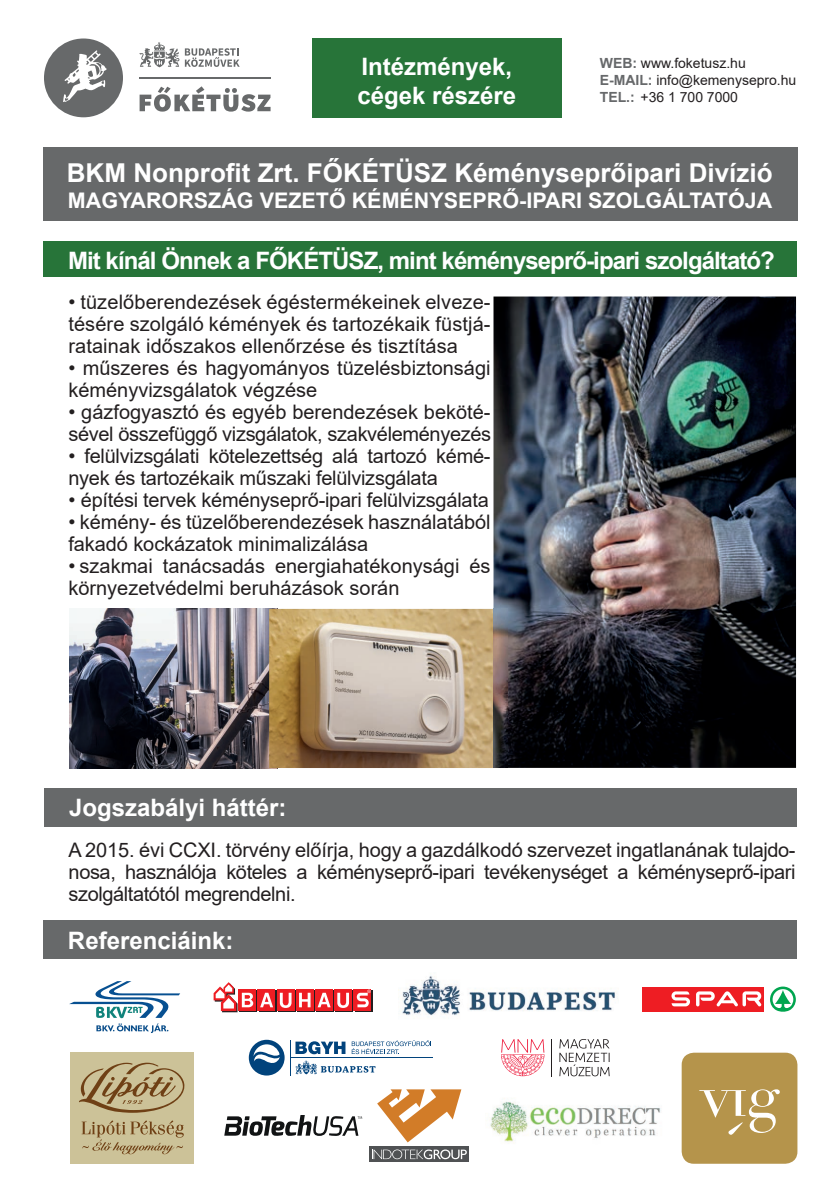
<style>
.page{position:relative;width:840px;height:1191px;background:#fff}
.page>*{position:absolute;margin:0;border:0;box-sizing:border-box;transform-origin:0 0}
.t1{font:700 26px "Arial";color:#fff}
.t2{font:700 24px/28.8px "Arial";color:#fff}
.t3{font:700 24px "Arial";letter-spacing:-.04em;color:#fff}
.t4{font:700 21.6px "Arial";color:#fff}
.t5{font:20px/22px "Arial";letter-spacing:-.005em;color:#231f20}
.t6{font:14px/16.8px "Arial";color:#231f20}
.s1{font-weight:700;color:#67696b}
</style>
<div class="page">
<svg style="left:44px;top:38px;width:79px;height:79px"></svg>
<hr style="left:139px;top:77px;width:131px;height:1px;background:#67696a">
<svg style="left:139px;top:86px;width:131px;height:26px"></svg>
<svg style="left:139px;top:42px;width:40px;height:25px"></svg>
<svg style="left:185px;top:48px;width:54px;height:19px"></svg>
<div style="left:43px;top:147px;width:754px;height:73px;background:#67696a"></div>
<div style="left:44px;top:788px;width:752px;height:39px;background:#67696a"></div>
<div style="left:43px;top:920px;width:753px;height:39px;background:#67696a"></div>
<div style="left:681px;top:1052px;width:116px;height:111px;background:#b5944b;border-radius:12px"></div>
<svg style="left:699px;top:1089px;width:80px;height:45px"></svg>
<svg style="left:224px;top:1115px;width:138px;height:21px"></svg>
<img style="left:490px;top:1101px;width:171px;height:41px">
<div style="left:70px;top:1052px;width:123px;height:112px;background:#ccc298"></div>
<svg style="left:82px;top:1120px;width:102px;height:34px"></svg>
<svg style="left:79px;top:1062px;width:106px;height:50px"></svg>
<div style="left:369px;top:1146px;width:100px;height:16px;background:#505254"></div>
<svg style="left:377px;top:1089px;width:84px;height:53px"></svg>
<svg style="left:372px;top:1149px;width:94px;height:10px"></svg>
<div style="left:43px;top:241px;width:753px;height:36px;background:#277439"></div>
<img style="left:398px;top:976px;width:218px;height:40px">
<div style="left:355px;top:990px;width:17px;height:22px;background:#231f20"></div>
<svg style="left:213px;top:982px;width:158px;height:30px"></svg>
<div style="left:642px;top:987px;width:121px;height:24px;background:#ee1d23"></div>
<svg style="left:671px;top:991px;width:18px;height:15px"></svg>
<svg style="left:696px;top:991px;width:65px;height:15px"></svg>
<svg style="left:770px;top:986px;width:25px;height:26px"></svg>
<img style="left:69px;top:609px;width:200px;height:159px">
<svg style="left:69px;top:981px;width:111px;height:52px"></svg>
<svg style="left:501px;top:1039px;width:43px;height:37px"></svg>
<hr style="left:551px;top:1039px;width:1px;height:37px;background:#231f20">
<svg style="left:559px;top:1039px;width:50px;height:37px"></svg>
<svg style="left:351px;top:1040px;width:80px;height:14px"></svg>
<svg style="left:295px;top:1041px;width:50px;height:13px"></svg>
<svg style="left:249px;top:1039px;width:35px;height:36px"></svg>
<svg style="left:295px;top:1060px;width:80px;height:14px"></svg>
<hr style="left:290px;top:1057px;width:142px;height:1px;background:#01437c">
<hr style="left:290px;top:1039px;width:1px;height:36px;background:#01437c">
<div style="left:312px;top:39px;width:249px;height:79px;background:#277439"></div>
<img style="left:269px;top:609px;width:224px;height:159px">
<img style="left:493px;top:296px;width:302px;height:472px">
<img style="left:493px;top:609px;width:14px;height:159px">
<p class="t2" style="left:357px;top:52px;width:160px">Intézmények, cégek részére</p>
<p class="t6" style="left:599px;top:55px;width:198px"><span class="s1">WEB:</span> www.foketusz.hu<br><span class="s1">E-MAIL:</span> info@kemenysepro.hu<br><span class="s1">TEL.:</span> +36 1 700 7000</p>
<h1 class="t1" style="left:67px;top:154px;width:706px">BKM Nonprofit Zrt. FŐKÉTÜSZ Kéményseprőipari Divízió</h1>
<p class="t4" style="left:68px;top:185px;width:705px">MAGYARORSZÁG VEZETŐ KÉMÉNYSEPRŐ-IPARI SZOLGÁLTATÓJA</p>
<p class="t3" style="left:68px;top:244px;width:708px">Mit kínál Önnek a FŐKÉTÜSZ, mint kéményseprő-ipari szolgáltató?</p>
<p class="t5" style="left:68px;top:291px;width:423px;text-align:justify">• tüzelőberendezések égéstermékeinek elveze&shy;tésére szolgáló kémények és tartozékaik füstjá&shy;ratainak időszakos ellenőrzése és tisztítása</p>
<p class="t5" style="left:68px;top:357px;width:423px">• műszeres és hagyományos tüzelésbiztonsági kéményvizsgálatok végzése</p>
<p class="t5" style="left:68px;top:401px;width:424px">• gázfogyasztó és egyéb berendezések beköté&shy;sével összefüggő vizsgálatok, szakvéleményezés</p>
<p class="t5" style="left:68px;top:445px;width:423px">• felülvizsgálati kötelezettség alá tartozó kémé&shy;nyek és tartozékaik műszaki felülvizsgálata</p>
<p class="t5" style="left:68px;top:489px;width:421px">• építési tervek kéményseprő-ipari felülvizsgálata</p>
<p class="t5" style="left:68px;top:511px;width:423px">• kémény- és tüzelőberendezések használatából fakadó kockázatok minimalizálása</p>
<p class="t5" style="left:68px;top:555px;width:423px">• szakmai tanácsadás energiahatékonysági és környezetvédelmi beruházások során</p>
<p class="t2" style="left:69px;top:794px;width:219px">Jogszabályi háttér:</p>
<p class="t5" style="left:69px;top:838px;width:728px;text-align:justify">A 2015. évi CCXI. törvény előírja, hogy a gazdálkodó szervezet ingatlanának tulajdo&shy;nosa, használója köteles a kéményseprő-ipari tevékenységet a kéményseprő-ipari szolgáltatótól megrendelni.</p>
<p class="t2" style="left:68px;top:926px;width:167px">Referenciáink:</p>
</div>
